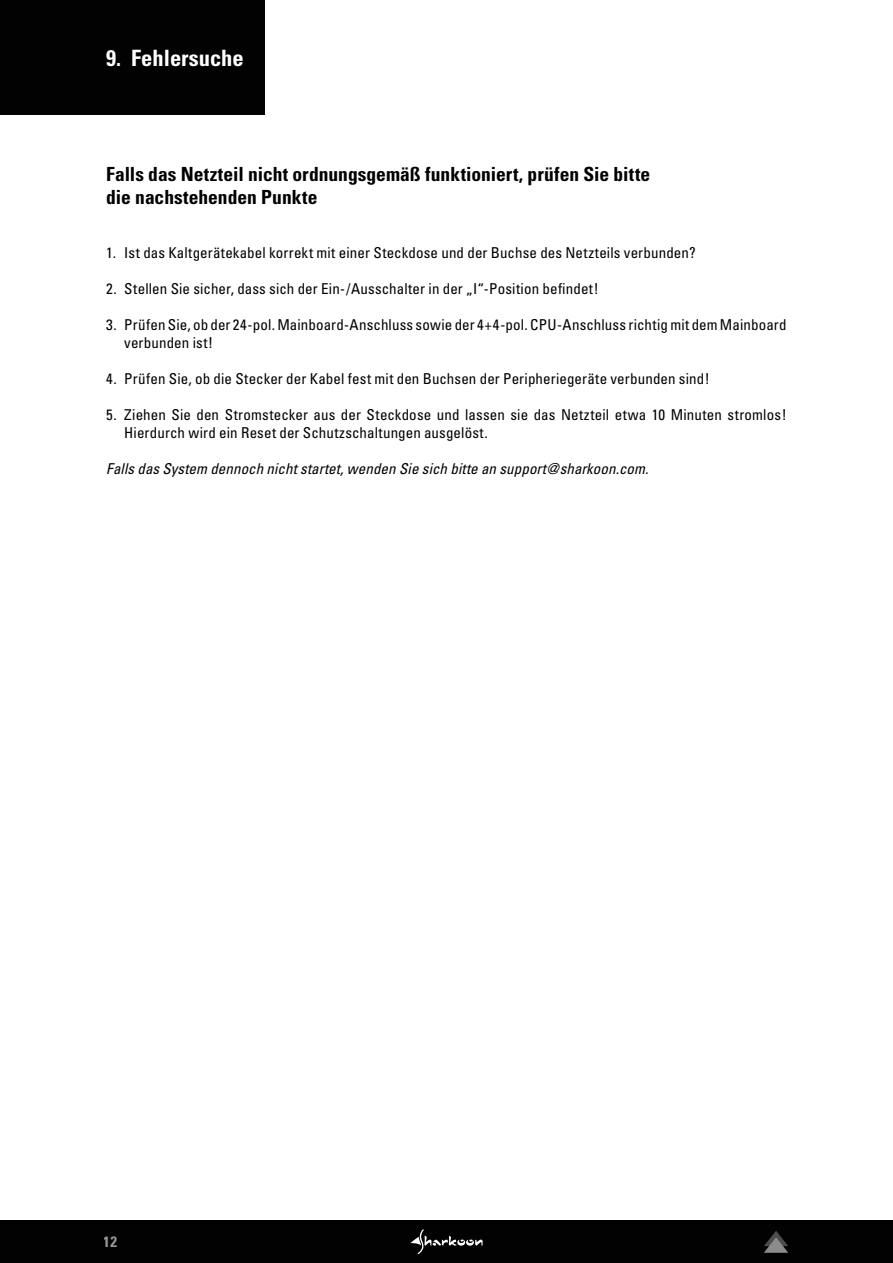
<style>
.page{position:relative;width:893px;height:1263px;background:#fff}
.page>*{position:absolute;margin:0;border:0;box-sizing:border-box;transform-origin:0 0}
.t1{font:700 condensed 22.5px "Univers";color:#fff}
.t2{font:700 condensed 19.5px/23.4px "Univers";color:#000}
.t3{font:condensed 15px/18px "Univers";letter-spacing:.01em;color:#000}
.t4{font:italic condensed 15px "Univers";letter-spacing:.005em;color:#000}
.t5{font:700 condensed 15px "Univers";color:#d9d9d9}
</style>
<div class="page">
<div style="left:0;top:1220px;width:893px;height:43px;background:#020203"></div>
<svg style="left:410px;top:1229px;width:73px;height:25px"></svg>
<svg style="left:764px;top:1231px;width:24px;height:22px"></svg>
<div style="left:0;top:0;width:265px;height:115px;background:#020203"></div>
<h1 class="t1" style="left:106px;top:44px;width:139px">9. Fehlersuche</h1>
<h2 class="t2" style="left:106px;top:162px;width:545px">Falls das Netzteil nicht ordnungsgemäß funktioniert, prüfen Sie bitte die nachstehenden Punkte</h2>
<p class="t3" style="left:106px;top:244px;width:591px">1. Ist das Kaltgerätekabel korrekt mit einer Steckdose und der Buchse des Netzteils verbunden?</p>
<p class="t3" style="left:106px;top:280px;width:494px">2. Stellen Sie sicher, dass sich der Ein-/Ausschalter in der „I“-Position befindet!</p>
<p class="t3" style="left:124px;top:316px;width:664px;text-indent:-18px">3. Prüfen Sie, ob der 24-pol. Mainboard-Anschluss sowie der 4+4-pol. CPU-Anschluss richtig mit dem Mainboard verbunden ist!</p>
<p class="t3" style="left:106px;top:370px;width:605px">4. Prüfen Sie, ob die Stecker der Kabel fest mit den Buchsen der Peripheriegeräte verbunden sind!</p>
<p class="t3" style="left:124px;top:406px;width:664px;text-indent:-18px">5. Ziehen Sie den Stromstecker aus der Steckdose und lassen sie das Netzteil etwa 10 Minuten stromlos!<br>Hierdurch wird ein Reset der Schutzschaltungen ausgelöst.</p>
<p class="t4" style="left:106px;top:459px;width:544px">Falls das System dennoch nicht startet, wenden Sie sich bitte an support@sharkoon.com.</p>
<p class="t5" style="left:104px;top:1232px;width:15px">12</p>
</div>
